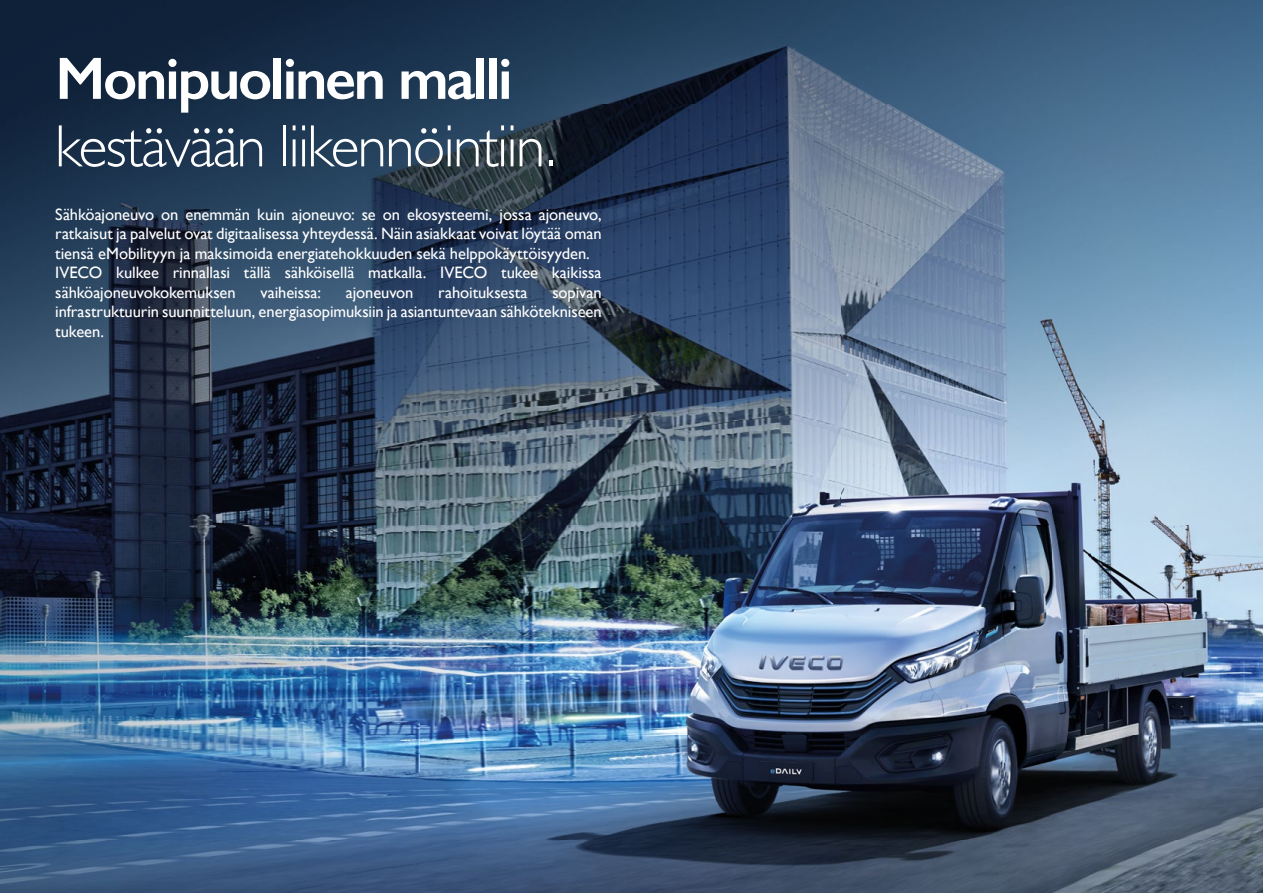
<style>
.page{position:relative;width:1263px;height:893px;background:#fff}
.page>*{position:absolute;margin:0;border:0;box-sizing:border-box;transform-origin:0 0}
.t1{font:300 60px "Gill Sans";letter-spacing:-.03em;color:#fff}
.t2{font:600 60px "Gill Sans";letter-spacing:-.04em;color:#fff}
.t3{font:16.5px/19.5px "Gill Sans";letter-spacing:-.005em;color:#fff}
</style>
<div class="page">
<img style="left:0;top:0;width:1263px;height:893px">
<h1 class="t2" style="left:55px;top:42px;width:459px">Monipuolinen malli</h1>
<h1 class="t1" style="left:55px;top:99px;width:503px">kestävään liikennöintiin.</h1>
<p class="t3" style="left:55px;top:204px;width:548px">Sähköajoneuvo on enemmän kuin ajoneuvo: se on ekosysteemi, jossa ajoneuvo, ratkaisut ja palvelut ovat digitaalisessa yhteydessä. Näin asiakkaat voivat löytää oman tiensä eMobilityyn ja maksimoida energiatehokkuuden sekä helppokäyttöisyyden.<br>IVECO kulkee rinnallasi tällä sähköisellä matkalla. IVECO tukee kaikissa sähköajoneuvokokemuksen</p>
<p class="t3" style="left:261px;top:282px;width:62px">vaiheissa:</p>
<p class="t3" style="left:346px;top:282px;width:69px">ajoneuvon</p>
<p class="t3" style="left:438px;top:282px;width:91px">rahoituksesta</p>
<p class="t3" style="left:55px;top:282px;width:548px;text-align:justify;text-indent:497px">sopivan infrastruktuurin suunnitteluun, energiasopimuksiin ja asiantuntevaan sähkötekniseen tukeen.</p>
</div>
